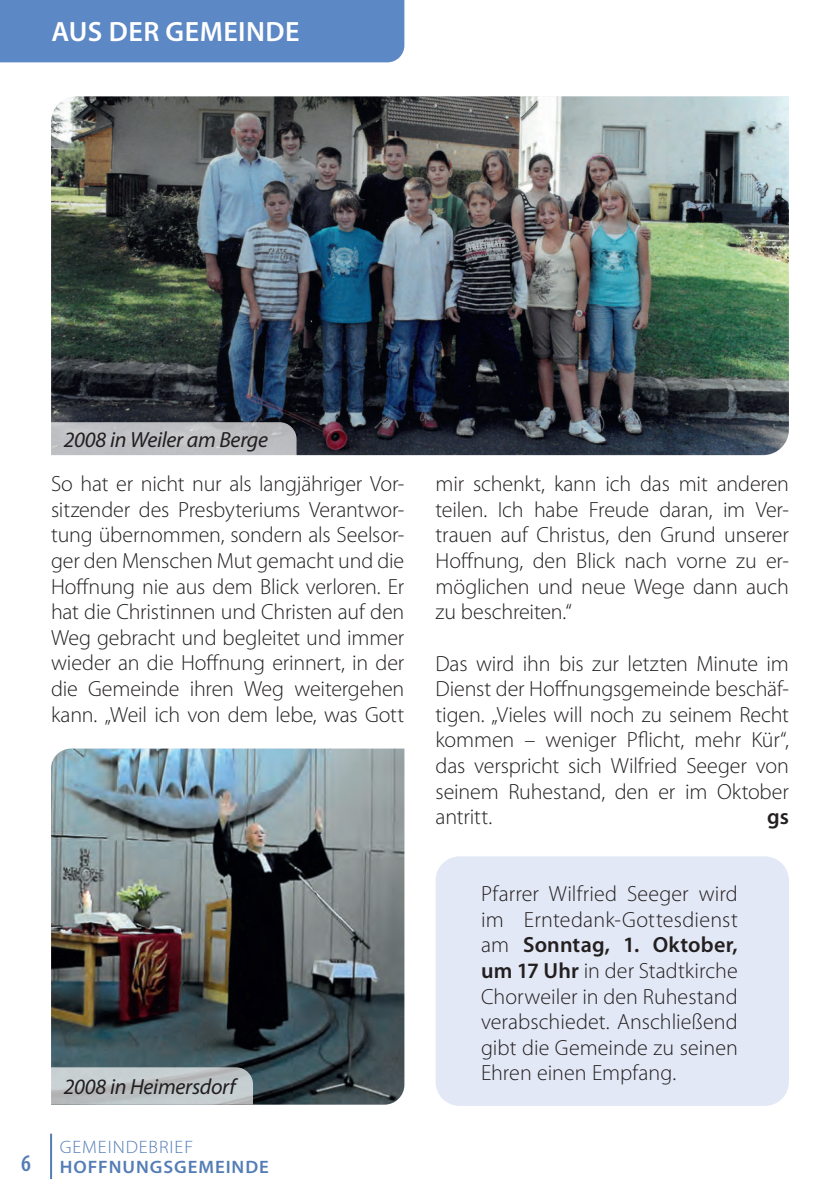
<style>
.page{position:relative;width:840px;height:1191px;background:#fff}
.page>*{position:absolute;margin:0;border:0;box-sizing:border-box;transform-origin:0 0}
.t1{font:600 28px "Myriad Pro";letter-spacing:.02em;color:#fff}
.t2{font:600 condensed 24px "Myriad Pro";color:#547db6}
.t3{font:300 22px/25.6px "Myriad Pro";letter-spacing:-.005em;color:#231f20;text-align:justify}
.t4{font:italic 22px "Myriad Pro";letter-spacing:-.015em;color:#231f20}
.t5{font:600 22px "Myriad Pro";color:#231f20}
.t6{font:600 18px "Myriad Pro";letter-spacing:.05em;color:#547db6;scale:1.05 1}
.t7{font:300 18px "Myriad Pro";letter-spacing:.05em;color:#547db6;scale:1.05 1}
.s1{font-weight:600}
</style>
<div class="page">
<div style="left:0;top:0;width:404px;height:62px;background:#5d88c6"></div>
<hr style="left:50px;top:1133px;width:2px;height:46px;background:#547db6">
<div style="left:435px;top:856px;width:353px;height:250px;background:#e2e8f5;border-radius:24px"></div>
<img style="left:51px;top:96px;width:737px;height:359px">
<img style="left:51px;top:748px;width:353px;height:356px">
<svg style="left:51px;top:422px;width:245px;height:33px;background:#bbbcbf"></svg>
<svg style="left:51px;top:1067px;width:202px;height:37px;background:#bdc3c5"></svg>
<p class="t1" style="left:51px;top:14px;width:250px">AUS DER GEMEINDE</p>
<p class="t4" style="left:64px;top:426px;width:205px">2008 in Weiler am Berge</p>
<p class="t3" style="left:51px;top:471px;width:354px">So hat er nicht nur als langjähriger Vor&shy;sitzender des Presbyteriums Verantwor&shy;tung übernommen, sondern als Seelsor&shy;ger den Menschen Mut gemacht und die Hoffnung nie aus dem Blick verloren. Er hat die Christinnen und Christen auf den Weg gebracht und begleitet und immer wieder an die Hoffnung erinnert, in der die Gemeinde ihren Weg weitergehen kann. „Weil ich von dem lebe, was Gott</p>
<p class="t3" style="left:435px;top:471px;width:354px">mir schenkt, kann ich das mit anderen teilen. Ich habe Freude daran, im Ver&shy;trauen auf Christus, den Grund unserer Hoffnung, den Blick nach vorne zu er&shy;möglichen und neue Wege dann auch zu beschreiten.“</p>
<p class="t3" style="left:435px;top:650px;width:354px">Das wird ihn bis zur letzten Minute im Dienst der Hoffnungsgemeinde beschäf&shy;tigen. „Vieles will noch zu seinem Recht kommen – weniger Pflicht, mehr Kür“, das verspricht sich Wilfried Seeger von seinem Ruhestand, den er im Oktober antritt.</p>
<p class="t5" style="left:766px;top:803px;width:23px">gs</p>
<p class="t2" style="left:21px;top:1148px;width:11px">6</p>
<p class="t4" style="left:64px;top:1072px;width:173px">2008 in Heimersdorf</p>
<p class="t7" style="left:60px;top:1135px;width:128px">GEMEINDEBRIEF</p>
<p class="t6" style="left:60px;top:1155px;width:201px">HOFFNUNGSGEMEINDE</p>
<p class="t3" style="left:480px;top:880px;width:258px">Pfarrer Wilfried Seeger wird im Erntedank-Gottesdienst am <span class="s1">Sonntag, 1. Oktober, um 17 Uhr</span> in der Stadtkirche Chorweiler in den Ruhestand verabschiedet. Anschließend gibt die Gemeinde zu seinen Ehren einen Empfang.</p>
</div>
